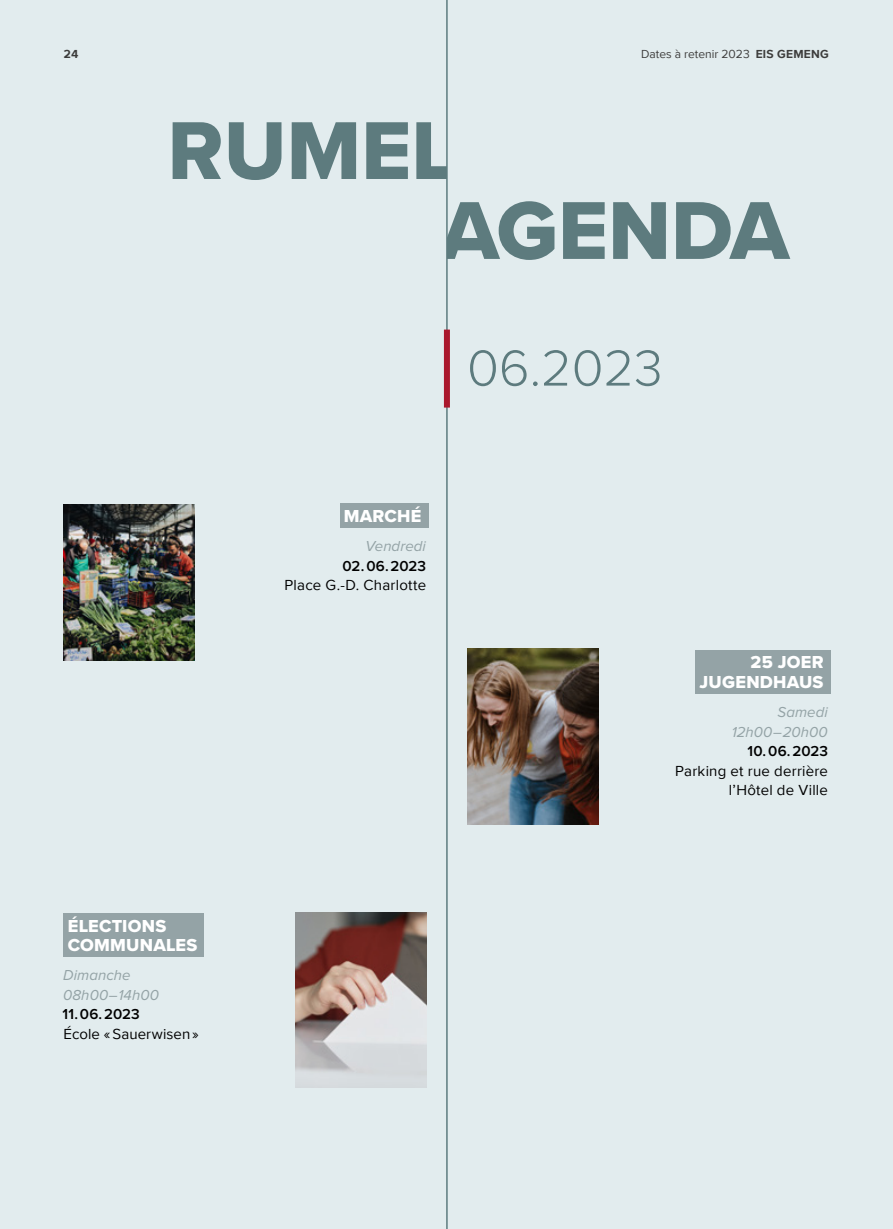
<style>
.page{position:relative;width:893px;height:1229px;background:#e2ecee}
.page>*{position:absolute;margin:0;border:0;box-sizing:border-box;transform-origin:0 0}
.t1{font:300 52.5px "Proxima Nova";color:#5d7b7e}
.Agenda_-_Titel{font:18px/19.5px "Proxima Nova Extrabld";letter-spacing:.01em;color:#fff}
.Agenda-_Ort{font:15px/19.5px "Proxima Nova";letter-spacing:.015em;color:#000;text-align:right}
.Agenda_-_Datum{font:600 15px "Proxima Nova";letter-spacing:.005em;color:#000}
.Agenda_-_Tag{font:italic 15px/19.5px "Proxima Nova";letter-spacing:.005em;color:#94a3a6;text-align:right}
.Agenda_-_Datum-2{font:italic 15px/19.5px "Proxima Nova";letter-spacing:.005em;color:#94a3a6}
.t2{font:12px "Proxima Nova";color:#3c3c3b}
.t3{font:700 12px "Proxima Nova";color:#3c3c3b}
.s1{font-weight:700}
</style>
<div class="page">
<hr style="left:446px;top:0;width:2px;height:1229px;background:#5d7b7e">
<div style="left:444px;top:330px;width:6px;height:78px;background:#aa182d"></div>
<div style="left:340px;top:504px;width:89px;height:24px;background:#94a3a6"></div>
<svg style="left:173px;top:122px;width:274px;height:58px"></svg>
<svg style="left:447px;top:201px;width:343px;height:59px"></svg>
<div style="left:63px;top:913px;width:141px;height:44px;background:#94a3a6"></div>
<div style="left:694px;top:650px;width:136px;height:44px;background:#94a3a6"></div>
<img style="left:467px;top:649px;width:131px;height:175px">
<img style="left:296px;top:912px;width:131px;height:176px">
<img style="left:64px;top:504px;width:131px;height:156px">
<p class="t3" style="left:64px;top:45px;width:17px">24</p>
<p class="t2" style="left:641px;top:45px;width:189px">Dates à retenir 2023 <span class="s1">EIS GEMENG</span></p>
<p class="Agenda_-_Titel" style="left:68px;top:916px;width:131px">ÉLECTIONS<br>COMMUNALES</p>
<p class="Agenda_-_Datum-2" style="left:63px;top:966px;width:97px">Dimanche<br>08h00 – 14h00</p>
<p class="Agenda_-_Datum" style="left:63px;top:1003px;width:79px">11. 06. 2023</p>
<p class="Agenda-_Ort" style="left:63px;top:1023px;width:137px">École « Sauerwisen »</p>
<p class="t1" style="left:467px;top:338px;width:197px">06.2023</p>
<p class="Agenda_-_Titel" style="left:344px;top:506px;width:79px">MARCHÉ</p>
<p class="Agenda_-_Tag" style="left:366px;top:537px;width:62px">Vendredi</p>
<p class="Agenda_-_Datum" style="left:342px;top:555px;width:85px">02. 06. 2023</p>
<p class="Agenda-_Ort" style="left:285px;top:575px;width:143px">Place G.-D. Charlotte</p>
<p class="Agenda_-_Titel" style="left:699px;top:652px;width:126px;text-align:right">25 JOER<br>JUGENDHAUS</p>
<p class="Agenda_-_Tag" style="left:732px;top:703px;width:97px">Samedi<br>12h00 – 20h00</p>
<p class="Agenda_-_Datum" style="left:747px;top:740px;width:82px">10. 06. 2023</p>
<p class="Agenda-_Ort" style="left:675px;top:760px;width:154px">Parking et rue derrière l’Hôtel de Ville</p>
</div>
